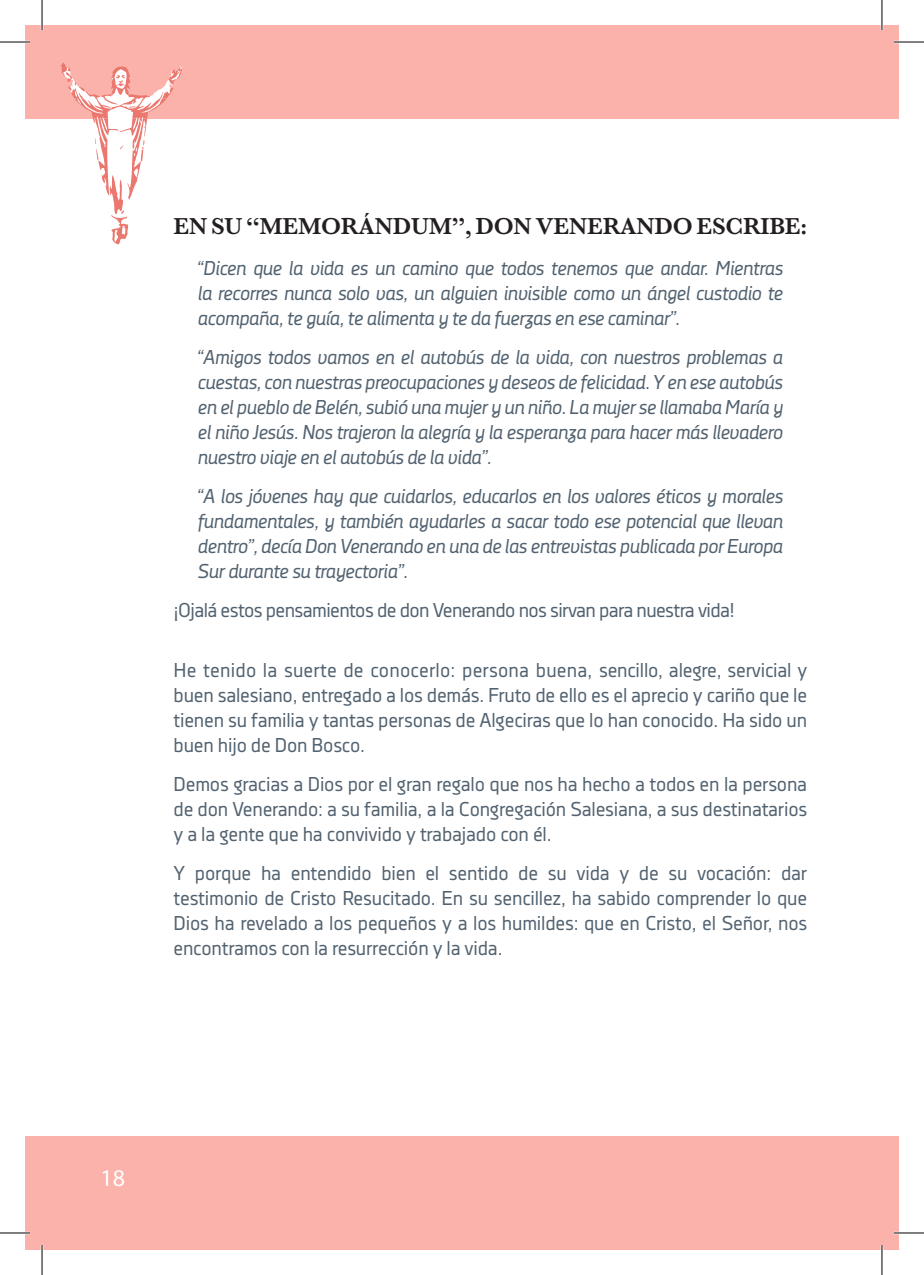
<style>
.page{position:relative;width:924px;height:1275px;background:#fff}
.page>*{position:absolute;margin:0;border:0;box-sizing:border-box;transform-origin:0 0}
.titular{font:600 24px "Baskerville";letter-spacing:-.01em;color:#231f20}
.t1{font:24px "Myriad Pro";color:#fff}
.titular-2{font:italic 20px/25px "Decima Nova Pro";letter-spacing:-.03em;color:#526270;text-align:justify}
.titular-3{font:20px/25px "Decima Nova Pro";letter-spacing:-.01em;color:#526270;text-align:justify}
.titular-4{font:20px "Decima Nova Pro";letter-spacing:-.03em;color:#526270}
</style>
<div class="page">
<div style="left:25px;top:25px;width:873px;height:93px;background:#fbb2aa"></div>
<div style="left:25px;top:1136px;width:873px;height:114px;background:#fbb2aa"></div>
<svg style="left:61px;top:63px;width:121px;height:182px"></svg>
<hr style="left:0;top:41px;width:30px;height:2px;background:#fff">
<hr style="left:893px;top:41px;width:30px;height:2px;background:#fff">
<hr style="left:0;top:1231px;width:30px;height:3px;background:#fff">
<hr style="left:893px;top:1231px;width:30px;height:3px;background:#fff">
<hr style="left:41px;top:0;width:2px;height:30px;background:#fff">
<hr style="left:41px;top:1245px;width:2px;height:30px;background:#fff">
<hr style="left:880px;top:0;width:2px;height:30px;background:#fff">
<hr style="left:880px;top:1245px;width:2px;height:30px;background:#fff">
<hr style="left:0;top:42px;width:30px;height:1px;background:#000">
<hr style="left:893px;top:42px;width:30px;height:1px;background:#000">
<hr style="left:0;top:1232px;width:30px;height:1px;background:#000">
<hr style="left:893px;top:1232px;width:30px;height:1px;background:#000">
<hr style="left:42px;top:0;width:1px;height:30px;background:#000">
<hr style="left:42px;top:1245px;width:1px;height:30px;background:#000">
<hr style="left:881px;top:0;width:1px;height:30px;background:#000">
<hr style="left:881px;top:1245px;width:1px;height:30px;background:#000">
<p class="titular" style="left:173px;top:209px;width:634px">EN SU “MEMORÁNDUM”, DON VENERANDO ESCRIBE:</p>
<p class="titular-2" style="left:197px;top:255px;width:586px">“Dicen que la vida es un camino que todos tenemos que andar. Mientras la recorres nunca solo vas, un alguien invisible como un ángel custodio te acompaña, te guía, te alimenta y te da fuerzas en ese caminar”.</p>
<p class="titular-2" style="left:197px;top:344px;width:586px">“Amigos todos vamos en el autobús de la vida, con nuestros problemas a cuestas, con nuestras preocupaciones y deseos de felicidad. Y en ese autobús en el pueblo de Belén, subió una mujer y un niño. La mujer se llamaba María y el niño Jesús. Nos trajeron la alegría y la esperanza para hacer más llevadero nuestro viaje en el autobús de la vida”.</p>
<p class="titular-2" style="left:197px;top:483px;width:587px">“A los jóvenes hay que cuidarlos, educarlos en los valores éticos y morales fundamentales, y también ayudarles a sacar todo ese potencial que llevan dentro”, decía Don Venerando en una de las entrevistas publicada por Europa Sur durante su trayectoria”.</p>
<p class="titular-4" style="left:173px;top:598px;width:562px">¡Ojalá estos pensamientos de don Venerando nos sirvan para nuestra vida!</p>
<p class="titular-3" style="left:173px;top:657px;width:635px">He tenido la suerte de conocerlo: persona buena, sencillo, alegre, servicial y buen salesiano, entregado a los demás. Fruto de ello es el aprecio y cariño que le tienen su familia y tantas personas de Algeciras que lo han conocido. Ha sido un buen hijo de Don Bosco.</p>
<p class="titular-3" style="left:173px;top:771px;width:635px">Demos gracias a Dios por el gran regalo que nos ha hecho a todos en la persona de don Venerando: a su familia, a la Congregación Salesiana, a sus destinatarios y a la gente que ha convivido y trabajado con él.</p>
<p class="titular-3" style="left:173px;top:860px;width:635px">Y porque ha entendido bien el sentido de su vida y de su vocación: dar testimonio de Cristo Resucitado. En su sencillez, ha sabido comprender lo que Dios ha revelado a los pequeños y a los humildes: que en Cristo, el Señor, nos encontramos con la resurrección y la vida.</p>
<p class="t1" style="left:101px;top:1162px;width:26px">18</p>
</div>
